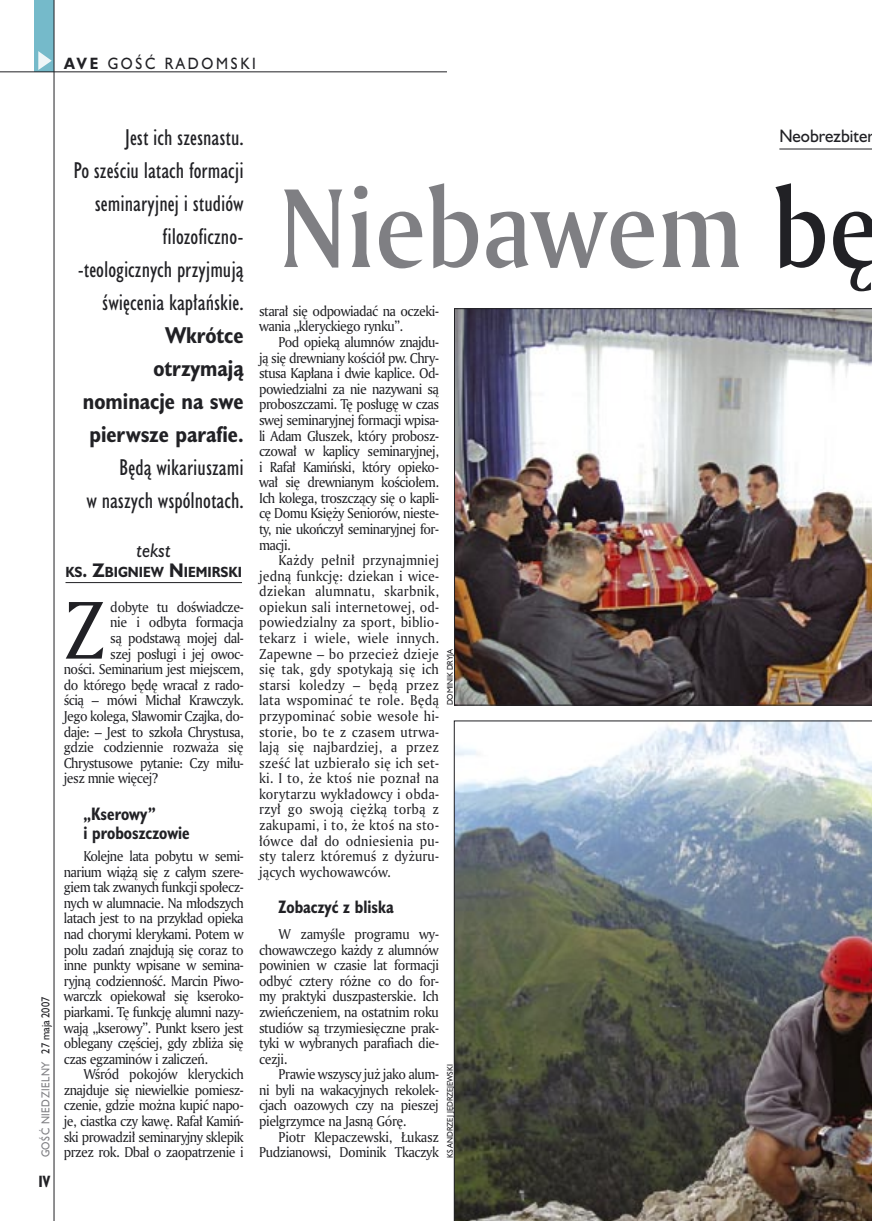
<style>
.page{position:relative;width:872px;height:1221px;background:#fff}
.page>*{position:absolute;margin:0;border:0;box-sizing:border-box;transform-origin:0 0}
._05_tytyl_AmMd_72_pt{font:108px "Amerigo Md PL";color:#7f7f83;scale:.9 1}
._02_body_z_incjalem_4{font:79.05px "Amerigo PL";color:#212125;scale:.9 1}
._06-1_lead_prawy_HuCn_14_pt{font:21px/33px "Humanst 521 Cn PL";color:#212125;text-align:right}
._12_autor_HuBd{font:italic 18px "Humanst 521 PL";color:#212125;scale:.9 1}
._04_srodtytul_HuCB_11_pt{font:700 16.5px/19.5px "Humanst 521 Cn PL";color:#212125;scale:.94 1}
._04-3_nadtytul_lokal{font:16.5px "Humanst 521 PL";color:#212125;scale:.94 1}
._15a_temat_lewo{font:15px "Humanst 521 PL";letter-spacing:.2em;color:#212125;scale:.9 1}
._16_pagina_lewa{font:700 15px "Humanst 521 Cn PL";color:#212125;scale:.94 1}
._01_body_tekst{font:13.8px/15.6px "Amerigo PL";letter-spacing:-.03em;color:#212125;text-align:justify;scale:.94 1}
._02_body_z_incjalem_4-2{font:13.8px "Amerigo PL";letter-spacing:-.04em;color:#212125;scale:.94 1}
._12_autor_HuBd-2{font:700 13.5px "Humanst 521 PL";color:#212125;scale:.9 1}
._18a_data_lewa_GOSC{font:10.5px "Humanst 521 PL";letter-spacing:.05em;color:#7f7f83;scale:.9 1}
._18_data_lewa{font:10.5px "Humanst 521 PL";color:#212125;scale:.9 1}
._09a_autor_zdjecia_Hu_5_pt{font:7.5px "Humanst 521 PL";color:#212125;scale:.94 1}
.s1{font-weight:700}
.s2{font-size:18px}
.s3{color:#212125}
</style>
<div class="page">
<div style="left:35px;top:0;width:19px;height:72px;background:#75baca"></div>
<svg style="left:38px;top:51px;width:14px;height:19px"></svg>
<hr style="left:54px;top:0;width:1px;height:1220px;background:#212125">
<hr style="left:0;top:72px;width:447px;height:1px;background:#212125">
<hr style="left:65px;top:582px;width:177px;height:1px;background:#212125">
<img style="left:454px;top:308px;width:418px;height:397px">
<img style="left:454px;top:720px;width:418px;height:500px">
<hr style="left:779px;top:149px;width:93px;height:1px;background:#212125">
<p class="_15a_temat_lewo" style="left:64px;top:53px;width:215px"><span class="s1">AVE</span> GOŚĆ RADOMSKI</p>
<p class="_18_data_lewa" style="left:38px;top:1053px;width:64px;rotate:-90deg">27 maja 2007</p>
<p class="_18a_data_lewa_GOSC" style="left:38px;top:1157px;width:108px;rotate:-90deg">GOŚĆ NIEDZIELNY</p>
<p class="_16_pagina_lewa" style="left:38px;top:1170px;width:14px">IV</p>
<p class="_06-1_lead_prawy_HuCn_14_pt" style="left:73px;top:121px;width:172px">Jest ich szesnastu.<br>Po sześciu latach formacji seminaryjnej i studiów filozoficzno--teologicznych przyjmują święcenia kapłańskie.<br><span class="s1">Wkrótce otrzymają nominacje na swe pierwsze parafie.<br></span>Będą wikariuszami<br>w naszych wspólnotach.</p>
<p class="_12_autor_HuBd" style="left:137px;top:538px;width:40px">tekst</p>
<p class="_12_autor_HuBd-2" style="left:65px;top:562px;width:198px">KS<span class="s2">. Z</span>BIGNIEW <span class="s2">N</span>IEMIRSKI</p>
<p class="_02_body_z_incjalem_4" style="left:64px;top:577px;width:48px">Z</p>
<p class="_02_body_z_incjalem_4-2" style="left:110px;top:597px;width:143px">dobyte tu doświadcze-</p>
<p class="_02_body_z_incjalem_4-2" style="left:110px;top:613px;width:143px">nie i odbyta formacja</p>
<p class="_02_body_z_incjalem_4-2" style="left:110px;top:629px;width:143px">są podstawą mojej dal-</p>
<p class="_02_body_z_incjalem_4-2" style="left:110px;top:644px;width:143px">szej posługi i jej owoc-</p>
<p class="_02_body_z_incjalem_4-2" style="left:64px;top:660px;width:193px">ności. Seminarium jest miejscem,</p>
<p class="_02_body_z_incjalem_4-2" style="left:64px;top:675px;width:193px">do którego będę wracał z rado-</p>
<p class="_02_body_z_incjalem_4-2" style="left:64px;top:691px;width:193px">ścią – mówi Michał Krawczyk.</p>
<p class="_02_body_z_incjalem_4-2" style="left:64px;top:706px;width:193px">Jego kolega, Sławomir Czajka, do-</p>
<p class="_02_body_z_incjalem_4-2" style="left:64px;top:722px;width:193px">daje: – Jest to szkoła Chrystusa,</p>
<p class="_02_body_z_incjalem_4-2" style="left:64px;top:738px;width:193px">gdzie codziennie rozważa się</p>
<p class="_02_body_z_incjalem_4-2" style="left:64px;top:753px;width:193px">Chrystusowe pytanie: Czy miłu-</p>
<p class="_02_body_z_incjalem_4-2" style="left:64px;top:769px;width:102px">jesz mnie więcej?</p>
<p class="_04_srodtytul_HuCB_11_pt" style="left:83px;top:803px;width:115px">„Kserowy”<br>i proboszczowie</p>
<p class="_01_body_tekst" style="left:64px;top:848px;width:193px;text-indent:20px">Kolejne lata pobytu w semi&shy;narium wiążą się z całym szere&shy;giem tak zwanych funkcji społecz&shy;nych w alumnacie. Na młodszych latach jest to na przykład opieka nad chorymi klerykami. Potem w polu zadań znajdują się coraz to inne punkty wpisane w semina&shy;ryjną codzienność. Marcin Piwo&shy;warczk opiekował się kseroko&shy;piarkami. Tę funkcję alumni nazy&shy;wają „kserowy”. Punkt ksero jest oblegany częściej, gdy zbliża się czas egzaminów i zaliczeń.</p>
<p class="_01_body_tekst" style="left:64px;top:1066px;width:193px;text-indent:20px">Wśród pokojów kleryckich znajduje się niewielkie pomiesz&shy;czenie, gdzie można kupić napo&shy;je, ciastka czy kawę. Rafał Kamiń&shy;ski prowadził seminaryjny sklepik przez rok. Dbał o zaopatrzenie i</p>
<p class="_04-3_nadtytul_lokal" style="left:779px;top:124px;width:102px">Neobrezbiter</p>
<p class="_05_tytyl_AmMd_72_pt" style="left:279px;top:156px;width:668px">Niebawem <span class="s3">bę</span></p>
<p class="_01_body_tekst" style="left:259px;top:303px;width:193px">starał się odpowiadać na oczeki&shy;wania „kleryckiego rynku”.</p>
<p class="_01_body_tekst" style="left:259px;top:334px;width:193px;text-indent:20px">Pod opieką alumnów znajdu&shy;ją się drewniany kościół pw. Chry&shy;stusa Kapłana i dwie kaplice. Od&shy;powiedzialni za nie nazywani są proboszczami. Tę posługę w czas swej seminaryjnej formacji wpisa&shy;li Adam Głuszek, który probosz&shy;czował w kaplicy seminaryjnej, i Rafał Kamiński, który opieko&shy;wał się drewnianym kościołem.<br>Ich kolega, troszczący się o kapli&shy;cę Domu Księży Seniorów, nieste&shy;ty, nie ukończył seminaryjnej for&shy;macji.</p>
<p class="_01_body_tekst" style="left:259px;top:552px;width:193px;text-indent:20px">Każdy pełnił przynajmniej jedną funkcję: dziekan i wice&shy;dziekan alumnatu, skarbnik, opiekun sali internetowej, od&shy;powiedzialny za sport, biblio&shy;tekarz i wiele, wiele innych.<br>Zapewne – bo przecież dzieje się tak, gdy spotykają się ich starsi koledzy – będą przez lata wspominać te role. Będą przypominać sobie wesołe hi&shy;storie, bo te z czasem utrwa&shy;lają się najbardziej, a przez sześć lat uzbierało się ich set&shy;ki. I to, że ktoś nie poznał na korytarzu wykładowcy i obda&shy;rzył go swoją ciężką torbą z zakupami, i to, że ktoś na sto&shy;łówce dał do odniesienia pu&shy;sty talerz któremuś z dyżuru&shy;jących wychowawców.</p>
<p class="_04_srodtytul_HuCB_11_pt" style="left:279px;top:896px;width:124px">Zobaczyć z bliska</p>
<p class="_01_body_tekst" style="left:259px;top:925px;width:193px;text-indent:20px">W zamyśle programu wy&shy;chowawczego każdy z alumnów powinien w czasie lat formacji odbyć cztery różne co do for&shy;my praktyki duszpasterskie. Ich zwieńczeniem, na ostatnim roku studiów są trzymiesięczne prak&shy;tyki w wybranych parafiach die&shy;cezji.</p>
<p class="_01_body_tekst" style="left:259px;top:1066px;width:193px;text-indent:20px">Prawie wszyscy już jako alum&shy;ni byli na wakacyjnych rekolek&shy;cjach oazowych czy na pieszej pielgrzymce na Jasną Górę.</p>
<p class="_01_body_tekst" style="left:259px;top:1128px;width:193px;text-align:right">Piotr Klepaczewski, Łukasz<br>Pudzianowsi, Dominik Tkaczyk</p>
<p class="_09a_autor_zdjecia_Hu_5_pt" style="left:445px;top:705px;width:62px;rotate:-90deg">DOMINIK DRYJA</p>
<p class="_09a_autor_zdjecia_Hu_5_pt" style="left:445px;top:1157px;width:101px;rotate:-90deg">KS ANDRZEJ JĘDRZEJEWSKI</p>
</div>
